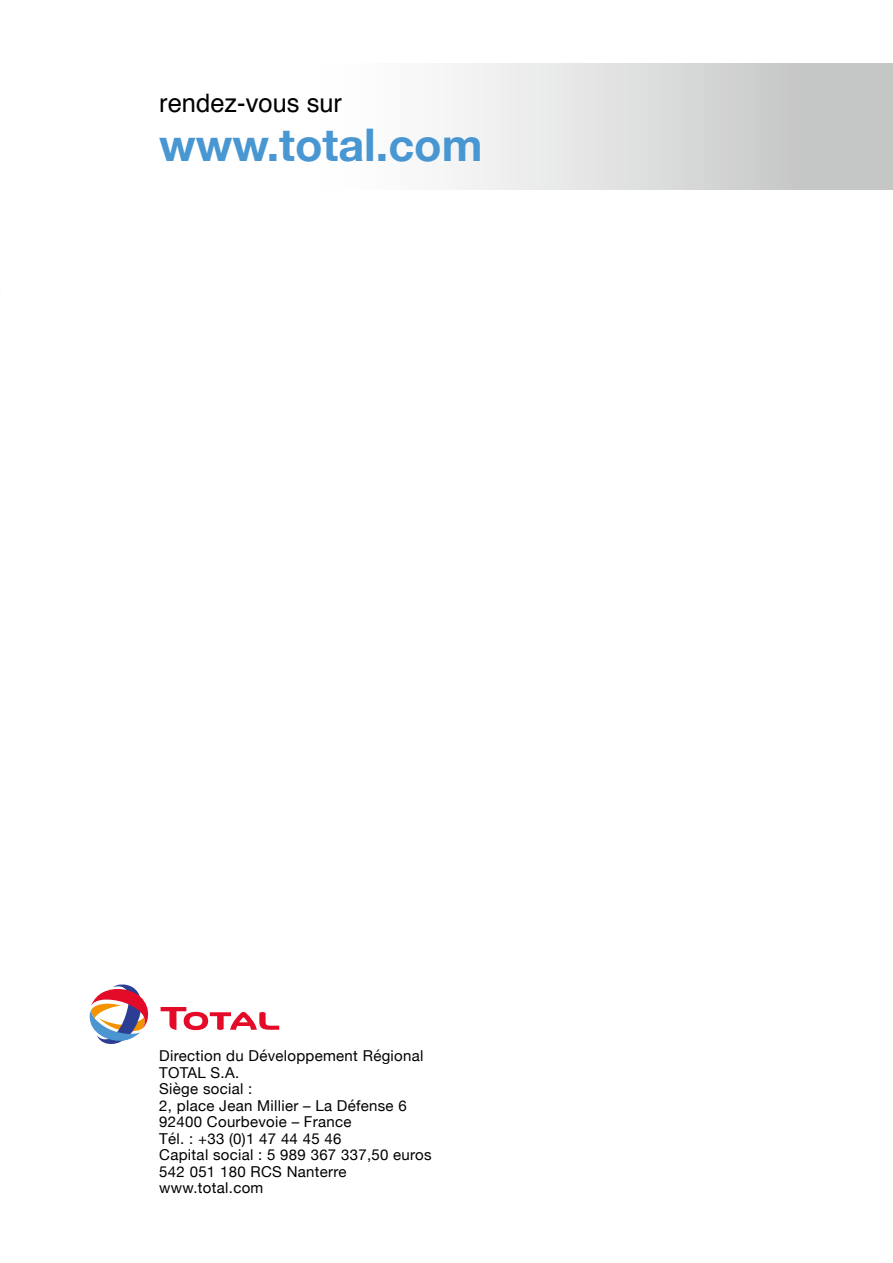
<style>
.page{position:relative;width:893px;height:1263px;background:#fff}
.page>*{position:absolute;margin:0;border:0;box-sizing:border-box;transform-origin:0 0}
.t1{font:700 45px "Helvetica Neue";color:#4896d2}
.t2{font:25.5px "Helvetica";color:#000}
.t3{font:15px/16.5px "Helvetica Neue";letter-spacing:.02em;color:#000}
</style>
<div class="page">
<div style="left:0;top:63px;width:893px;height:126px;background:linear-gradient(to right,#fff,#c9caca)"></div>
<svg style="left:161px;top:1007px;width:118px;height:23px"></svg>
<svg style="left:89px;top:984px;width:60px;height:60px"></svg>
<hr style="left:892px;top:64px;width:1px;height:125px;background:#fff">
<h2 class="t2" style="left:159px;top:83px;width:184px">rendez-vous sur</h2>
<h1 class="t1" style="left:159px;top:109px;width:325px">www.total.com</h1>
<p class="t3" style="left:159px;top:1049px;width:274px">Direction du Développement Régional<br>TOTAL S.A.<br>Siège social :<br>2, place Jean Millier – La Défense 6<br>92400 Courbevoie – France<br>Tél. : +33 (0)1 47 44 45 46<br>Capital social : 5 989 367 337,50 euros<br>542 051 180 RCS Nanterre www.total.com</p>
</div>
